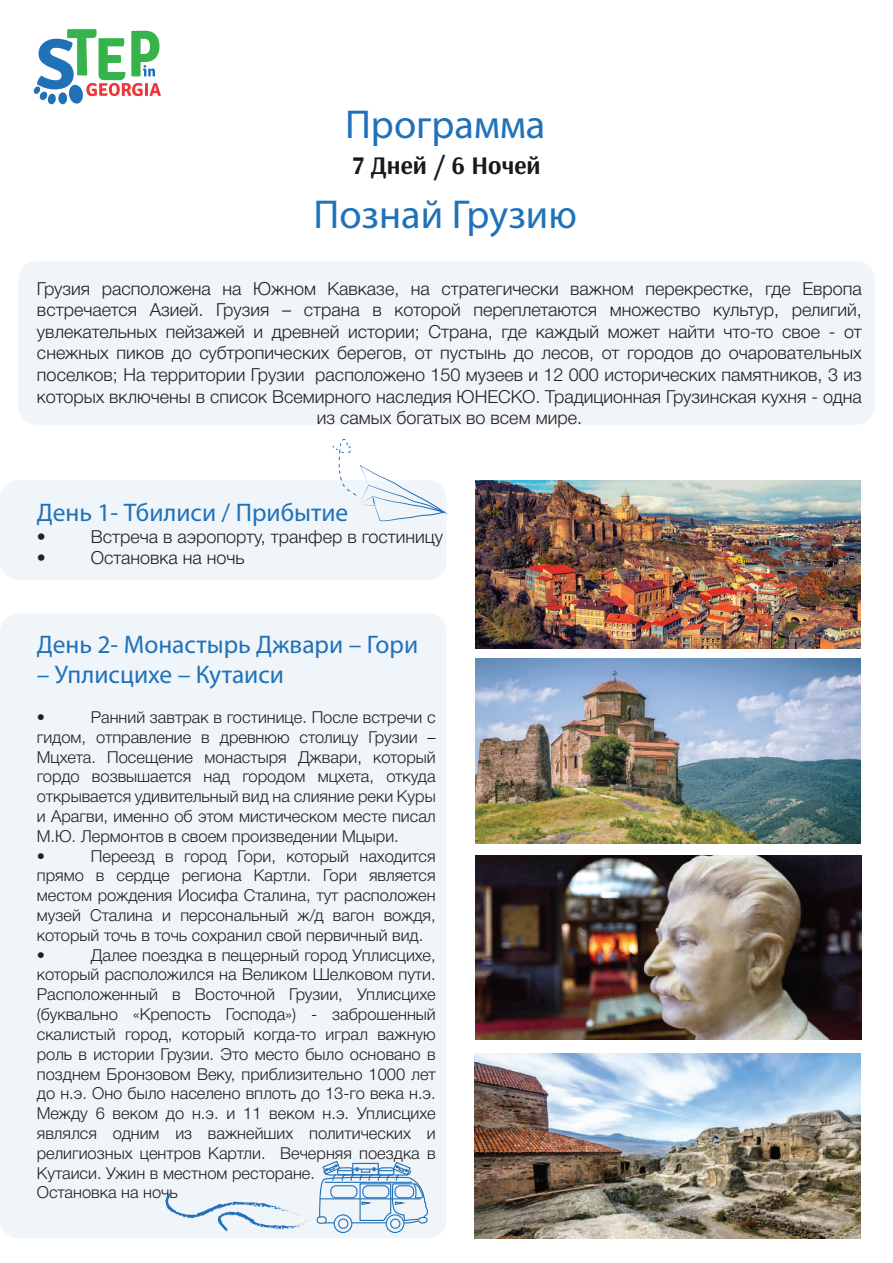
<style>
.page{position:relative;width:893px;height:1263px;background:#fff}
.page>*{position:absolute;margin:0;border:0;box-sizing:border-box;transform-origin:0 0}
.t1{font:40.5px "Myriad Pro";color:#2171b9}
.t2{font:25.5px "Myriad Pro";color:#2171b9}
.t3{font:700 25.5px "Arsenal";color:#191919}
.t4{font:300 18px/21.6px "Helvetica Neue Cyr";color:#231f20;text-align:center}
.t5{font:300 16.5px/19.8px "Helvetica Neue Cyr";color:#231f20}
</style>
<div class="page">
<div style="left:0;top:480px;width:446px;height:100px;background:#f0f5fa;border-radius:18px"></div>
<div style="left:0;top:613px;width:446px;height:625px;background:#f0f5fa;border-radius:18px"></div>
<img style="left:475px;top:480px;width:385px;height:168px">
<img style="left:475px;top:659px;width:385px;height:184px">
<div style="left:18px;top:261px;width:856px;height:164px;background:#f0f5fa;border-radius:18px"></div>
<svg style="left:33px;top:29px;width:128px;height:76px"></svg>
<svg style="left:333px;top:439px;width:115px;height:82px"></svg>
<div style="left:334px;top:1214px;width:18px;height:19px;border:1px solid #2171b9;border-radius:50%"></div>
<div style="left:386px;top:1214px;width:18px;height:19px;border:1px solid #2171b9;border-radius:50%"></div>
<svg style="left:165px;top:1161px;width:263px;height:71px"></svg>
<img style="left:475px;top:855px;width:387px;height:184px">
<img style="left:474px;top:1054px;width:387px;height:184px">
<h1 class="t1" style="left:345px;top:100px;width:202px">Программа</h1>
<h2 class="t3" style="left:352px;top:150px;width:189px">7 Дней / 6 Ночей</h2>
<h1 class="t1" style="left:313px;top:189px;width:265px">Познай Грузию</h1>
<p class="t4" style="left:37px;top:277px;width:826px">Грузия расположена на Южном Кавказе, на стратегически важном перекрестке, где Европа встречается Азией. Грузия – страна в которой переплетаются множество культур, религий, увлекательных пейзажей и древней истории; Страна, где каждый может найти что-то свое - от снежных пиков до субтропических берегов, от пустынь до лесов, от городов до очаровательных поселков; На территории Грузии расположено 150 музеев и 12 000 исторических памятников, 3 из которых включены в список Всемирного наследия ЮНЕСКО. Традиционная Грузинская кухня - одна из самых богатых во всем мире.</p>
<h2 class="t2" style="left:37px;top:497px;width:313px">День 1- Тбилиси / Прибытие</h2>
<p class="t4" style="left:37px;top:526px;width:10px">•</p>
<p class="t4" style="left:91px;top:526px;width:354px">Встреча в аэропорту, транфер в гостиницу</p>
<p class="t4" style="left:37px;top:547px;width:10px">•</p>
<p class="t4" style="left:91px;top:547px;width:155px">Остановка на ночь</p>
<h2 class="t2" style="left:37px;top:628px;width:383px">День 2- Монастырь Джвари – Гори</h2>
<h2 class="t2" style="left:37px;top:659px;width:249px">– Уплисцихе – Кутаиси</h2>
<p class="t5" style="left:37px;top:707px;width:10px">•</p>
<p class="t5" style="left:37px;top:707px;width:400px;text-indent:54px">Ранний завтрак в гостинице. После встречи с гидом, отправление в древнюю столицу Грузии – Мцхета. Посещение монастыря Джвари, который гордо возвышается над городом мцхета, откуда открывается удивительный вид на слияние реки Куры и Арагви, именно об этом мистическом месте писал М.Ю. Лермонтов в своем произведении Мцыри.<br>•</p>
<p class="t5" style="left:37px;top:846px;width:400px;text-indent:54px">Переезд в город Гори, который находится прямо в сердце региона Картли. Гори является местом рождения Иосифа Сталина, тут расположен музей Сталина и персональный ж/д вагон вождя, который точь в точь сохранил свой первичный вид.<br>•</p>
<p class="t5" style="left:37px;top:945px;width:400px;text-indent:54px">Далее поездка в пещерный город Уплисцихе, который расположился на Великом Шелковом пути.<br>Расположенный в Восточной Грузии, Уплисцихе (буквально «Крепость Господа») - заброшенный скалистый город, который когда-то играл важную роль в истории Грузии. Это место было основано в позднем Бронзовом Веку, приблизительно 1000 лет до н.э. Оно было населено вплоть до 13-го века н.э.<br>Между 6 веком до н.э. и 11 веком н.э. Уплисцихе являлся одним из важнейших политических и религиозных центров Картли. Вечерняя поездка в Кутаиси. Ужин в местном ресторане.<br>Остановка на ночь</p>
</div>
